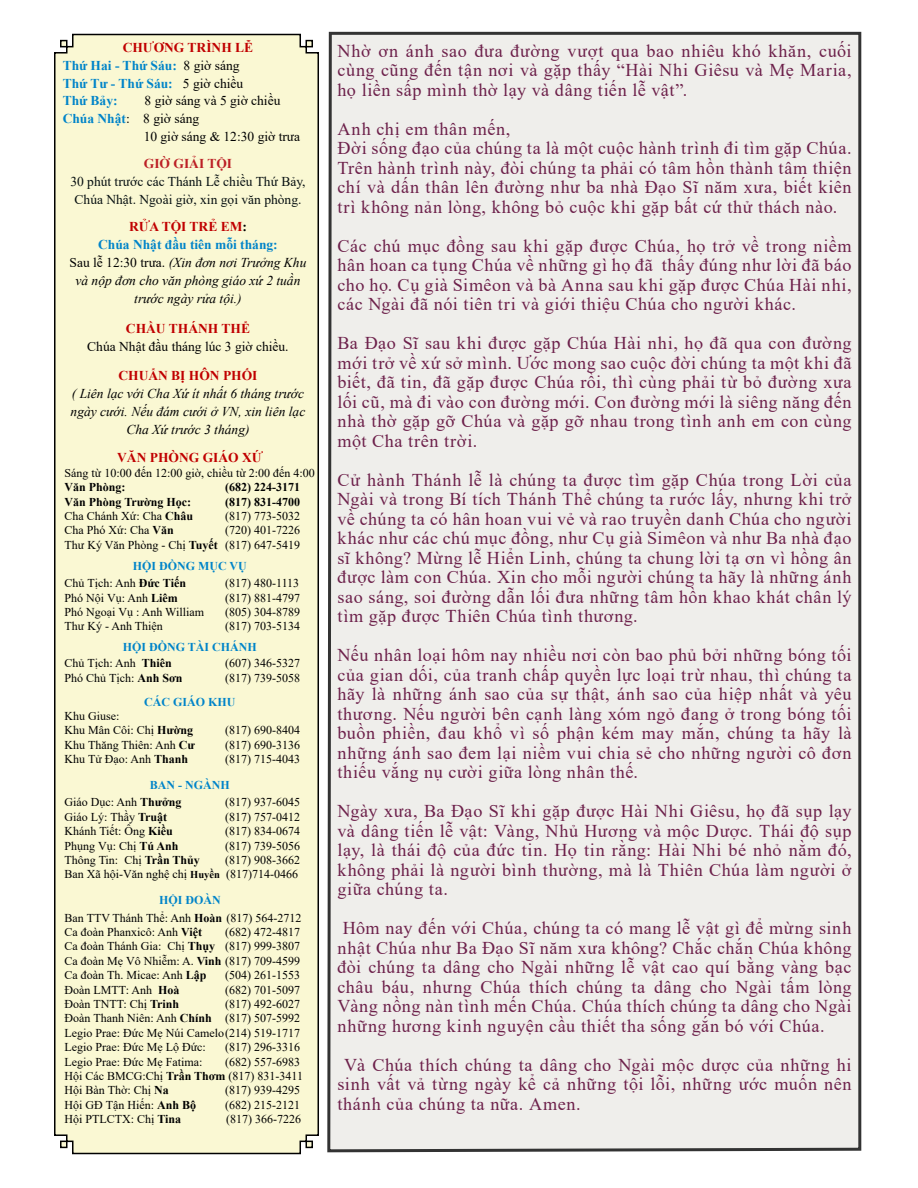
<style>
.page{position:relative;width:918px;height:1188px;background:#fff}
.page>*{position:absolute;margin:0;border:0;box-sizing:border-box;transform-origin:0 0}
.t1{font:18px/19.5px "Times New Roman";letter-spacing:.03em;color:#6d214b;text-align:justify}
.t2{font:italic 13.5px/18px "Times New Roman";color:#000;text-align:center}
.t3{font:13.5px "Times New Roman";color:#000}
.t4{font:13.5px/18px "Times New Roman";color:#071011;text-align:center}
.t5{font:700 13.5px/18px "Times New Roman";color:#0084c9}
.t6{font:700 13.5px "Times New Roman";color:#c00000}
.t7{font:700 13.5px "Times New Roman";color:#bc2026}
.t8{font:12px/14.4px "Times New Roman";color:#000}
.t9{font:700 12px/17.4px "Times New Roman";color:#0084c9}
.t10{font:700 12px "Times New Roman";color:#000}
.s1{color:#c00000}
.s2{font-weight:400;color:#000}
.s3{font-weight:700;color:#0084c9}
.s4{font-weight:700;font-style:normal;color:#c00000}
.s5{font-weight:700;font-style:normal}
.s6{font-weight:700;font-style:normal;color:#0084c9}
.s7{font-style:normal}
.s8{font-weight:700}
.s9{color:#000}
.s10{font-weight:700;font-size:10.5px}
</style>
<div class="page">
<div style="left:54px;top:33px;width:265px;height:1122px;background:#faf8d3"></div>
<div style="left:327px;top:31px;width:535px;height:1122px;background:#efeeeb"></div>
<p class="t5" style="left:63px;top:38px;width:192px;text-indent:60px"><span class="s1">CHƯƠNG TRÌNH LỄ<br></span>Thứ Hai - Thứ Sáu: <span class="s2">8 giờ sáng<br></span>Thứ Tư - Thứ Sáu: <span class="s2">5 giờ chiều<br></span>Thứ Bảy:</p>
<p class="t3" style="left:145px;top:91px;width:137px">8 giờ sáng và 5 giờ chiều</p>
<p class="t3" style="left:63px;top:109px;width:138px"><span class="s3">Chúa Nhật</span>: 8 giờ sáng</p>
<p class="t3" style="left:144px;top:127px;width:158px">10 giờ sáng &amp; 12:30 giờ trưa</p>
<p class="t7" style="left:144px;top:154px;width:90px">GIỜ GIẢI TỘI</p>
<p class="t4" style="left:70px;top:173px;width:237px">30 phút trước các Thánh Lễ chiều Thứ Bảy,<br>Chúa Nhật. Ngoài giờ, xin gọi văn phòng.</p>
<p class="t2" style="left:70px;top:218px;width:238px"><span class="s4">RỬA TỘI TRẺ EM</span><span class="s5">:<br></span><span class="s6">Chúa Nhật đầu tiên mỗi tháng:<br></span><span class="s7">Sau lễ 12:30 trưa.</span> (Xin đơn nơi Trưởng Khu và nộp đơn cho văn phòng giáo xứ 2 tuần trước ngày rửa tội.)</p>
<p class="t6" style="left:126px;top:319px;width:126px">CHẦU THÁNH THỂ</p>
<p class="t3" style="left:87px;top:337px;width:203px">Chúa Nhật đầu tháng lúc 3 giờ chiều.</p>
<p class="t6" style="left:118px;top:366px;width:141px">CHUẨN BỊ HÔN PHỐI</p>
<p class="t2" style="left:71px;top:384px;width:236px">( Liên lạc với Cha Xứ ít nhất 6 tháng trước ngày cưới. Nếu đám cưới ở VN, xin liên lạc<br>Cha Xứ trước 3 tháng)</p>
<p class="t6" style="left:117px;top:448px;width:147px">VĂN PHÒNG GIÁO XỨ</p>
<p class="t8" style="left:65px;top:465px;width:252px">Sáng từ 10:00 đến 12:00 giờ, chiều từ 2:00 đến 4:00</p>
<p class="t10" style="left:65px;top:478px;width:63px">Văn Phòng:</p>
<p class="t10" style="left:225px;top:478px;width:76px">(682) 224-3171</p>
<p class="t10" style="left:65px;top:493px;width:128px">Văn Phòng Trường Học:</p>
<p class="t10" style="left:225px;top:493px;width:76px">(817) 831-4700</p>
<p class="t8" style="left:65px;top:508px;width:130px">Cha Chánh Xứ: Cha <span class="s8">Châu</span></p>
<p class="t8" style="left:225px;top:508px;width:76px">(817) 773-5032</p>
<p class="t8" style="left:65px;top:523px;width:111px">Cha Phó Xứ: Cha <span class="s8">Văn</span></p>
<p class="t8" style="left:65px;top:523px;width:237px;text-align:right">(720) 401-7226<br>Thư Ký Văn Phòng - Chị <span class="s8">Tuyết</span> (817) 647-5419</p>
<p class="t9" style="left:65px;top:557px;width:184px;text-indent:68px">HỘI ĐỒNG MỤC VỤ<br><span class="s2">Chủ Tịch: Anh</span> <span class="s9">Đức Tiến</span></p>
<p class="t8" style="left:225px;top:576px;width:76px">(817) 480-1113</p>
<p class="t8" style="left:65px;top:590px;width:115px">Phó Nội Vụ: Anh <span class="s8">Liêm</span></p>
<p class="t8" style="left:225px;top:590px;width:76px">(817) 881-4797</p>
<p class="t8" style="left:65px;top:604px;width:141px">Phó Ngoại Vụ : Anh William</p>
<p class="t8" style="left:225px;top:604px;width:76px">(805) 304-8789</p>
<p class="t8" style="left:65px;top:619px;width:100px">Thư Ký - Anh Thiện</p>
<p class="t8" style="left:225px;top:619px;width:76px">(817) 703-5134</p>
<p class="t9" style="left:65px;top:639px;width:194px;line-height:15.9px;text-indent:58px">HỘI ĐỒNG TÀI CHÁNH<br><span class="s2">Chủ Tịch: Anh</span> <span class="s9">Thiên</span></p>
<p class="t8" style="left:225px;top:656px;width:76px">(607) 346-5327</p>
<p class="t8" style="left:65px;top:670px;width:119px">Phó Chủ Tịch: <span class="s8">Anh Sơn</span></p>
<p class="t8" style="left:225px;top:670px;width:76px">(817) 739-5058</p>
<p class="t9" style="left:144px;top:693px;width:93px">CÁC GIÁO KHU</p>
<p class="t8" style="left:65px;top:708px;width:130px">Khu Giuse:<br>Khu Mân Côi: Chị <span class="s8">Hường</span></p>
<p class="t8" style="left:225px;top:723px;width:76px">(817) 690-8404</p>
<p class="t8" style="left:65px;top:737px;width:132px">Khu Thăng Thiên: Anh <span class="s8">Cư</span></p>
<p class="t8" style="left:225px;top:737px;width:76px">(817) 690-3136</p>
<p class="t8" style="left:65px;top:752px;width:125px">Khu Tử Đạo: Anh <span class="s8">Thanh</span></p>
<p class="t8" style="left:225px;top:752px;width:76px">(817) 715-4043</p>
<p class="t8" style="left:65px;top:776px;width:167px;line-height:17.4px;text-indent:85px"><span class="s3">BAN - NGÀNH<br></span>Giáo Dục: Anh <span class="s8">Thưởng</span></p>
<p class="t8" style="left:225px;top:795px;width:76px">(817) 937-6045</p>
<p class="t8" style="left:65px;top:809px;width:104px">Giáo Lý: Thầy <span class="s8">Truật</span></p>
<p class="t8" style="left:225px;top:809px;width:76px">(817) 757-0412</p>
<p class="t8" style="left:65px;top:824px;width:110px">Khánh Tiết: Ông <span class="s8">Kiều</span></p>
<p class="t8" style="left:225px;top:824px;width:76px">(817) 834-0674</p>
<p class="t8" style="left:65px;top:838px;width:115px">Phụng Vụ: Chị <span class="s8">Tú Anh</span></p>
<p class="t8" style="left:225px;top:838px;width:76px">(817) 739-5056</p>
<p class="t8" style="left:65px;top:852px;width:137px">Thông Tin: Chị <span class="s8">Trần Thủy</span></p>
<p class="t8" style="left:65px;top:852px;width:237px;text-align:right">(817) 908-3662<br>Ban Xã hội-Văn nghệ chị <span class="s10">Huyền</span> (817)714-0466</p>
<p class="t8" style="left:65px;top:891px;width:238px;line-height:17.4px;text-indent:94px"><span class="s3">HỘI ĐOÀN<br></span>Ban TTV Thánh Thể: Anh <span class="s8">Hoàn</span> (817) 564-2712</p>
<p class="t8" style="left:65px;top:924px;width:139px">Ca đoàn Phanxicô: Anh <span class="s8">Việt</span></p>
<p class="t8" style="left:65px;top:924px;width:237px;text-align:justify;text-indent:160px">(682) 472-4817<br>Ca đoàn Thánh Gia: Chị <span class="s8">Thụy</span> (817) 999-3807<br>Ca đoàn Mẹ Vô Nhiễm: A. <span class="s8">Vinh</span> (817) 709-4599<br>Ca đoàn Th. Micae: Anh <span class="s8">Lập</span></p>
<p class="t8" style="left:225px;top:968px;width:76px">(504) 261-1553</p>
<p class="t8" style="left:65px;top:982px;width:116px">Đoàn LMTT: Anh <span class="s8">Hoà</span></p>
<p class="t8" style="left:225px;top:982px;width:76px">(682) 701-5097</p>
<p class="t8" style="left:65px;top:996px;width:116px">Đoàn TNTT: Chị <span class="s8">Trinh</span></p>
<p class="t8" style="left:65px;top:996px;width:237px;text-align:justify;text-indent:160px">(817) 492-6027<br>Đoàn Thanh Niên: Anh <span class="s8">Chính</span> (817) 507-5992<br>Legio Prae: Đức Mẹ Núi Camelo(214) 519-1717<br>Legio Prae: Đức Mẹ Lộ Đức:</p>
<p class="t8" style="left:225px;top:1040px;width:76px">(817) 296-3316</p>
<p class="t8" style="left:65px;top:1054px;width:240px;text-indent:160px">(682) 557-6983<br>Hội Các BMCG:Chị <span class="s8">Trần Thơm</span> (817) 831-3411<br>Hội Bàn Thờ: Chị <span class="s8">Na</span></p>
<p class="t8" style="left:65px;top:1054px;width:139px">Legio Prae: Đức Mẹ Fatima:</p>
<p class="t8" style="left:225px;top:1083px;width:76px">(817) 939-4295</p>
<p class="t8" style="left:65px;top:1097px;width:133px">Hội GĐ Tận Hiến: <span class="s8">Anh Bộ</span></p>
<p class="t8" style="left:225px;top:1097px;width:76px">(682) 215-2121</p>
<p class="t8" style="left:65px;top:1112px;width:118px">Hội PTLCTX: Chị <span class="s8">Tina</span></p>
<p class="t8" style="left:226px;top:1112px;width:76px">(817) 366-7226</p>
<p class="t1" style="left:338px;top:40px;width:516px">Nhờ ơn ánh sao đưa đường vượt qua bao nhiêu khó khăn, cuối cùng cũng đến tận nơi và gặp thấy “Hài Nhi Giêsu và Mẹ Maria, họ liền sấp mình thờ lạy và dâng tiến lễ vật”.</p>
<p class="t1" style="left:338px;top:118px;width:516px;text-align:left">Anh chị em thân mến,<br>Đời sống đạo của chúng ta là một cuộc hành trình đi tìm gặp Chúa.<br>Trên hành trình này, đòi chúng ta phải có tâm hồn thành tâm thiện chí và dấn thân lên đường như ba nhà Đạo Sĩ năm xưa, biết kiên trì không nản lòng, không bỏ cuộc khi gặp bất cứ thử thách nào.</p>
<p class="t1" style="left:338px;top:235px;width:516px">Các chú mục đồng sau khi gặp được Chúa, họ trở về trong niềm hân hoan ca tụng Chúa về những gì họ đã thấy đúng như lời đã báo cho họ. Cụ già Simêon và bà Anna sau khi gặp được Chúa Hài nhi, các Ngài đã nói tiên tri và giới thiệu Chúa cho người khác.</p>
<p class="t1" style="left:338px;top:333px;width:516px">Ba Đạo Sĩ sau khi được gặp Chúa Hài nhi, họ đã qua con đường mới trở về xứ sở mình. Ước mong sao cuộc đời chúng ta một khi đã biết, đã tin, đã gặp được Chúa rồi, thì cùng phải từ bỏ đường xưa lối cũ, mà đi vào con đường mới. Con đường mới là siêng năng đến nhà thờ gặp gỡ Chúa và gặp gỡ nhau trong tình anh em con cùng một Cha trên trời.</p>
<p class="t1" style="left:338px;top:469px;width:516px">Cử hành Thánh lễ là chúng ta được tìm gặp Chúa trong Lời của Ngài và trong Bí tích Thánh Thể chúng ta rước lấy, nhưng khi trở về chúng ta có hân hoan vui vẻ và rao truyền danh Chúa cho người khác như các chú mục đồng, như Cụ già Simêon và như Ba nhà đạo sĩ không? Mừng lễ Hiển Linh, chúng ta chung lời tạ ơn vì hồng ân được làm con Chúa. Xin cho mỗi người chúng ta hãy là những ánh sao sáng, soi đường dẫn lối đưa những tâm hồn khao khát chân lý tìm gặp được Thiên Chúa tình thương.</p>
<p class="t1" style="left:338px;top:645px;width:516px">Nếu nhân loại hôm nay nhiều nơi còn bao phủ bởi những bóng tối của gian dối, của tranh chấp quyền lực loại trừ nhau, thì chúng ta hãy là những ánh sao của sự thật, ánh sao của hiệp nhất và yêu thương. Nếu người bên cạnh làng xóm ngỏ đang ở trong bóng tối buồn phiền, đau khổ vì số phận kém may mắn, chúng ta hãy là những ánh sao đem lại niềm vui chia sẻ cho những người cô đơn thiếu vắng nụ cười giữa lòng nhân thế.</p>
<p class="t1" style="left:338px;top:801px;width:516px">Ngày xưa, Ba Đạo Sĩ khi gặp được Hài Nhi Giêsu, họ đã sụp lạy và dâng tiến lễ vật: Vàng, Nhủ Hương và mộc Dược. Thái độ sụp lạy, là thái độ của đức tin. Họ tin rằng: Hài Nhi bé nhỏ nằm đó, không phải là người bình thường, mà là Thiên Chúa làm người ở giữa chúng ta.</p>
<p class="t1" style="left:338px;top:918px;width:516px">Hôm nay đến với Chúa, chúng ta có mang lễ vật gì để mừng sinh nhật Chúa như Ba Đạo Sĩ năm xưa không? Chắc chắn Chúa không đòi chúng ta dâng cho Ngài những lễ vật cao quí bằng vàng bạc châu báu, nhưng Chúa thích chúng ta dâng cho Ngài tấm lòng Vàng nồng nàn tình mến Chúa. Chúa thích chúng ta dâng cho Ngài những hương kinh nguyện cầu thiết tha sống gắn bó với Chúa.</p>
<p class="t1" style="left:338px;top:1054px;width:516px;text-indent:7px">Và Chúa thích chúng ta dâng cho Ngài mộc dược của những hi sinh vất vả từng ngày kể cả những tội lỗi, những ước muốn nên thánh của chúng ta nữa. Amen.</p>
</div>
